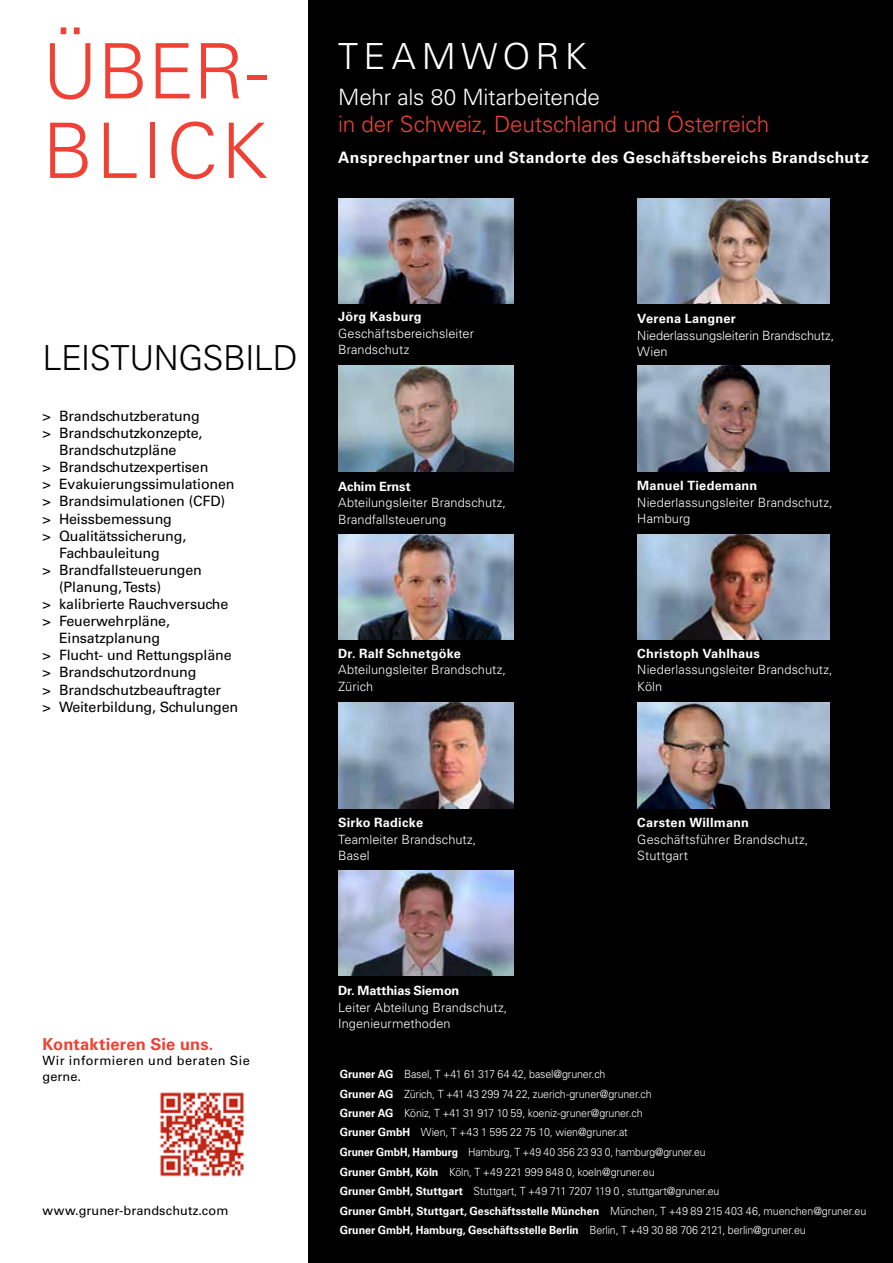
<style>
.page{position:relative;width:893px;height:1263px;background:#fff}
.page>*{position:absolute;margin:0;border:0;box-sizing:border-box;transform-origin:0 0}
.t1{font:300 76.5px/79.5px "Univers LT Std";letter-spacing:.035em;color:#ef4135}
.t2{font:300 36px "Univers LT Std";letter-spacing:.14em;color:#fff}
.t3{font:300 34.5px "Univers LT Std";letter-spacing:-.015em;color:#000}
.t4{font:300 22.5px "Univers LT Std";letter-spacing:-.01em;color:#ef4135}
.t5{font:300 22.5px "Univers LT Std";letter-spacing:-.005em;color:#fff}
.t6{font:700 16.5px "Univers LT Std";letter-spacing:.01em;color:#ef4135}
.t7{font:700 15.75px "Univers LT Std";letter-spacing:.025em;color:#fff}
.t8{font:14.25px "Univers LT Std";letter-spacing:-.01em;color:#000}
.t9{font:300 12.75px/16.5px "Univers LT Std";letter-spacing:.005em;color:#fff}
.t10{font:700 12.75px "Univers LT Std";letter-spacing:.015em;color:#fff}
.t11{font:12.75px/15.3px "Univers LT Std";letter-spacing:.025em;color:#000}
.t12{font:700 12.75px "Univers LT Std";letter-spacing:-.01em;color:#fff}
.t13{font:300 11.25px/19.5px "Univers LT Std";letter-spacing:-.01em;color:#fff;scale:.95 1}
.s1{font-weight:700}
</style>
<div class="page">
<div style="left:308px;top:0;width:585px;height:1263px;background:#000"></div>
<img style="left:160px;top:1092px;width:84px;height:85px">
<img style="left:338px;top:534px;width:175px;height:106px">
<img style="left:338px;top:198px;width:175px;height:105px">
<img style="left:338px;top:366px;width:175px;height:105px">
<img style="left:638px;top:703px;width:191px;height:105px">
<img style="left:638px;top:534px;width:191px;height:106px">
<img style="left:637px;top:198px;width:193px;height:105px">
<img style="left:338px;top:703px;width:175px;height:105px">
<img style="left:638px;top:366px;width:191px;height:105px">
<img style="left:338px;top:871px;width:175px;height:105px">
<h1 class="t1" style="left:43px;top:32px;width:226px">Über&shy;blick</h1>
<h2 class="t2" style="left:338px;top:34px;width:250px">Teamwork</h2>
<h3 class="t5" style="left:338px;top:84px;width:263px">Mehr als 80 Mitarbeitende</h3>
<h3 class="t4" style="left:338px;top:111px;width:433px">in der Schweiz, Deutschland und Österreich</h3>
<h3 class="t7" style="left:338px;top:148px;width:532px">Ansprechpartner und Standorte des Geschäftsbereichs Brandschutz</h3>
<h3 class="t3" style="left:43px;top:337px;width:257px">LeistungSbild</h3>
<p class="t8" style="left:43px;top:407px;width:159px">&gt; Brandschutzberatung</p>
<p class="t8" style="left:43px;top:424px;width:162px">&gt; Brandschutzkonzepte,</p>
<p class="t8" style="left:59px;top:442px;width:119px">Brandschutzpläne</p>
<p class="t8" style="left:43px;top:459px;width:167px">&gt; Brandschutzexpertisen</p>
<p class="t8" style="left:43px;top:476px;width:194px">&gt; Evakuierungssimulationen</p>
<p class="t8" style="left:43px;top:493px;width:184px">&gt; Brandsimulationen (CFD)</p>
<p class="t8" style="left:43px;top:510px;width:131px">&gt; Heissbemessung</p>
<p class="t8" style="left:43px;top:527px;width:145px">&gt; Qualitätssicherung,</p>
<p class="t8" style="left:59px;top:544px;width:102px">Fachbauleitung</p>
<p class="t8" style="left:43px;top:561px;width:161px">&gt; Brandfallsteuerungen</p>
<p class="t8" style="left:59px;top:578px;width:104px">(Planung, Tests)</p>
<p class="t8" style="left:43px;top:595px;width:187px">&gt; kalibrierte Rauchversuche</p>
<p class="t8" style="left:43px;top:613px;width:129px">&gt; Feuerwehrpläne,</p>
<p class="t8" style="left:59px;top:630px;width:103px">Einsatzplanung</p>
<p class="t8" style="left:43px;top:647px;width:191px">&gt; Flucht- und Rettungspläne</p>
<p class="t8" style="left:43px;top:664px;width:155px">&gt; Brandschutzordnung</p>
<p class="t8" style="left:43px;top:681px;width:180px">&gt; Brandschutzbeauftragter</p>
<p class="t8" style="left:43px;top:698px;width:197px">&gt; Weiterbildung, Schulungen</p>
<p class="t10" style="left:338px;top:309px;width:85px">Jörg Kasburg</p>
<p class="t9" style="left:338px;top:325px;width:137px">Geschäftsbereichsleiter<br>B randschutz</p>
<p class="t12" style="left:338px;top:479px;width:74px">Achim Ernst</p>
<p class="t9" style="left:338px;top:494px;width:169px">Abteilungsleiter Brandschutz,<br>Brandfallsteuerung</p>
<p class="t10" style="left:338px;top:646px;width:124px">Dr. Ralf Schnetgöke</p>
<p class="t9" style="left:338px;top:661px;width:169px">Abteilungsleiter Brandschutz,<br>Zürich</p>
<p class="t10" style="left:338px;top:815px;width:86px">Sirko Radicke</p>
<p class="t9" style="left:338px;top:831px;width:140px">Teamleiter B randschutz,<br>Basel</p>
<p class="t10" style="left:637px;top:311px;width:100px">Verena Langner</p>
<p class="t9" style="left:637px;top:327px;width:198px">N iederlassungsleiterin B randschutz,<br>Wien</p>
<p class="t10" style="left:637px;top:478px;width:122px">Manuel Tiedemann</p>
<p class="t9" style="left:637px;top:494px;width:197px">N iederlassungsleiter B randschutz,<br>Hamburg</p>
<p class="t10" style="left:637px;top:646px;width:124px">Christoph Vahlhaus</p>
<p class="t9" style="left:637px;top:661px;width:197px">N iederlassungsleiter B randschutz,<br>Köln</p>
<p class="t10" style="left:637px;top:815px;width:113px">Carsten Willmann</p>
<p class="t9" style="left:637px;top:831px;width:173px">G eschäftsführer B randschutz,<br>Stuttgart</p>
<h3 class="t6" style="left:43px;top:1034px;width:172px">Kontaktieren Sie uns.</h3>
<p class="t11" style="left:43px;top:1053px;width:209px">Wir informieren und beraten Sie gerne.</p>
<p class="t11" style="left:43px;top:1202px;width:187px">www.gruner-brandschutz.com</p>
<p class="t12" style="left:338px;top:983px;width:123px">Dr. Matthias Siemon</p>
<p class="t9" style="left:338px;top:999px;width:171px">Leiter Abteilung B randschutz,<br>I ngenieurmethoden</p>
<p class="t13" style="left:340px;top:1064px;width:556px"><span class="s1">Gruner AG</span> Basel, T +41 61 317 64 42, basel@gruner.ch<br><span class="s1">Gruner AG</span> Zürich, T +41 43 299 74 22, zuerich-gruner@gruner.ch<br><span class="s1">Gruner AG</span> Köniz, T +41 31 917 10 59, koeniz-gruner@gruner.ch<br><span class="s1">Gruner GmbH</span> Wien, T +43 1 595 22 75 10, wien@gruner.at<br><span class="s1">Gruner GmbH, Hamburg</span> Hamburg, T +49 40 356 23 93 0, hamburg@gruner.eu<br><span class="s1">Gruner GmbH, Köln</span> Köln, T +49 221 999 848 0, koeln@gruner.eu<br><span class="s1">Gruner GmbH, Stuttgart</span> Stuttgart, T +49 711 7207 119 0 , stuttgart@gruner.eu<br><span class="s1">Gruner GmbH, Stuttgart, Geschäftsstelle München</span> München, T +49 89 215 403 46, muenchen@gruner.eu <span class="s1">Gruner GmbH, Hamburg, Geschäftsstelle Berlin</span> Berlin, T +49 30 88 706 2121, berlin@gruner.eu</p>
</div>
